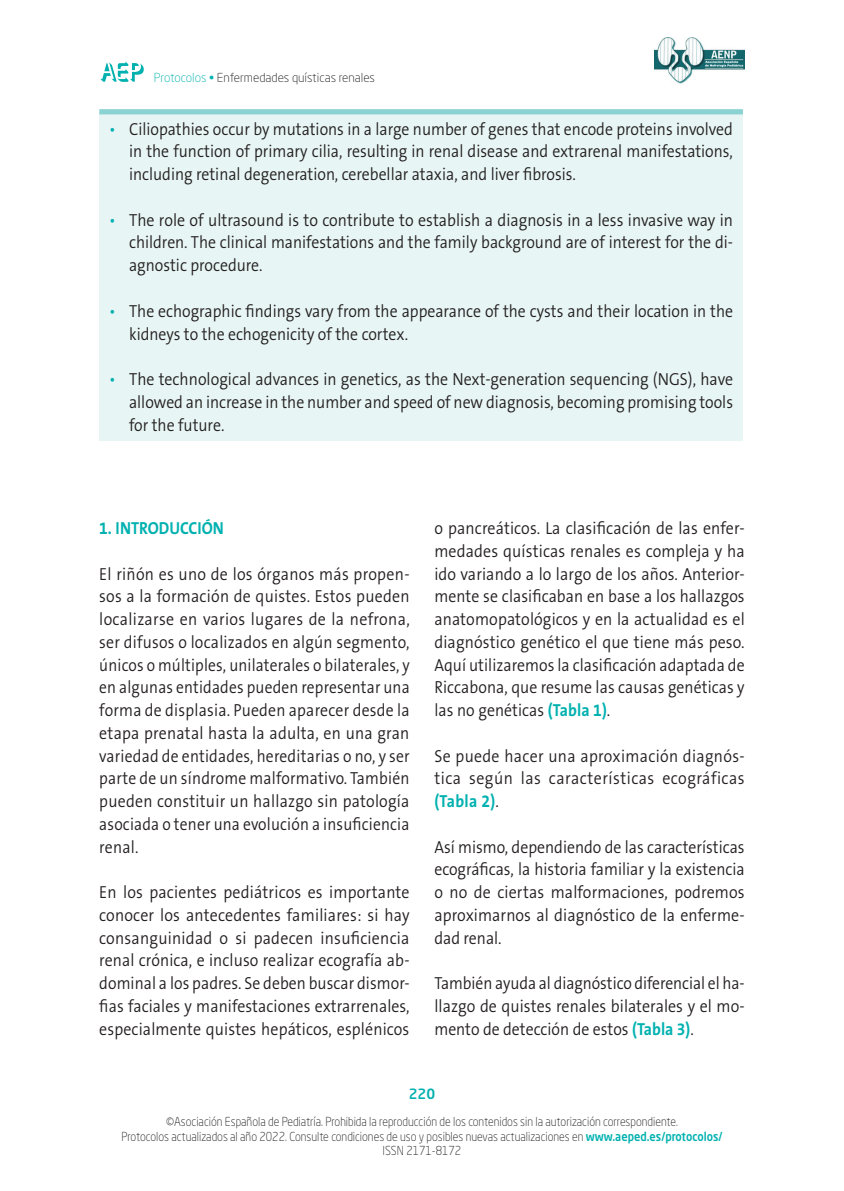
<style>
.page{position:relative;width:844px;height:1191px;background:#fff}
.page>*{position:absolute;margin:0;border:0;box-sizing:border-box;transform-origin:0 0}
.t1{font:300 17.5px/22.8px "The Sans B Plus W4";color:#231f20;text-align:justify;scale:.91 1}
.t2{font:300 17.5px/22.8px "The Sans B Plus W4";color:#231f20;text-align:justify;scale:.9 1}
.t3{font:300 17.5px/22.8px "The Sans B Plus W4";color:#231f20;text-align:justify;scale:.89 1}
.t4{font:300 17.5px/22.8px "The Sans B Plus W4";letter-spacing:.02em;color:#231f20;scale:.9 1}
.t5{font:700 17.5px "The Sans B Plus W7";color:#00b1b0;scale:.9 1}
.t6{font:500 14px "Neo Sans Std";color:#00b1b0}
.t7{font:300 12.25px/14.7px "Neo Sans Std";color:#231f20;text-align:center;scale:.9 1}
.t8{font:300 12.25px "Neo Sans Std";color:#231f20}
.s1{color:#00b1b0}
.s2{font-family:"The Sans B Plus W7";font-weight:700;color:#00b1b0}
.s3{font-family:"The Sans B Plus W4";font-weight:300;color:#231f20}
.s4{font-weight:500;color:#00b1b0}
</style>
<div class="page">
<svg style="left:100px;top:61px;width:44px;height:21px"></svg>
<img style="left:654px;top:38px;width:90px;height:45px">
<div style="left:99px;top:112px;width:643px;height:328px;background:#e7f5f4"></div>
<div style="left:99px;top:109px;width:643px;height:5px;background:#8bd2d3"></div>
<p class="t8" style="left:154px;top:70px;width:222px"><span class="s1">Protocolos •</span> Enfermedades quísticas renales</p>
<p class="t2" style="left:129px;top:117px;width:672px;text-indent:-20px"><span class="s1">•</span> Ciliopathies occur by mutations in a large number of genes that encode proteins involved in the function of primary cilia, resulting in renal disease and extrarenal manifestations, including retinal degeneration, cerebellar ataxia, and liver fibrosis.</p>
<p class="t1" style="left:129px;top:208px;width:665px;text-indent:-20px"><span class="s1">•</span> The role of ultrasound is to contribute to establish a diagnosis in a less invasive way in children. The clinical manifestations and the family background are of interest for the di&shy;agnostic procedure.</p>
<p class="t2" style="left:129px;top:299px;width:672px;text-indent:-20px"><span class="s1">•</span> The echographic findings vary from the appearance of the cysts and their location in the kidneys to the echogenicity of the cortex.</p>
<p class="t1" style="left:129px;top:368px;width:665px;text-indent:-20px"><span class="s1">•</span> The technological advances in genetics, as the Next-generation sequencing (NGS), have allowed an increase in the number and speed of new diagnosis, becoming promising tools for the future.</p>
<p class="t5" style="left:99px;top:517px;width:140px">1. INTRODUCCIÓN</p>
<p class="t1" style="left:99px;top:562px;width:342px">El riñón es uno de los órganos más propen&shy;sos a la formación de quistes. Estos pueden localizarse en varios lugares de la nefrona, ser difusos o localizados en algún segmento, únicos o múltiples, unilaterales o bilaterales, y en algunas entidades pueden representar una forma de displasia. Pueden aparecer desde la etapa prenatal hasta la adulta, en una gran variedad de entidades, hereditarias o no, y ser parte de un síndrome malformativo. También pueden constituir un hallazgo sin patología asociada o tener una evolución a insuficiencia renal.</p>
<p class="t1" style="left:99px;top:881px;width:342px">En los pacientes pediátricos es importante conocer los antecedentes familiares: si hay consanguinidad o si padecen insuficiencia renal crónica, e incluso realizar ecografía ab&shy;dominal a los padres. Se deben buscar dismor&shy;fias faciales y manifestaciones extrarrenales, especialmente quistes hepáticos, esplénicos</p>
<p class="t1" style="left:434px;top:517px;width:342px">o pancreáticos. La clasificación de las enfer&shy;medades quísticas renales es compleja y ha ido variando a lo largo de los años. Anterior&shy;mente se clasificaban en base a los hallazgos anatomopatológicos y en la actualidad es el diagnóstico genético el que tiene más peso.<br>Aquí utilizaremos la clasificación adaptada de Riccabona, que resume las causas genéticas y las no genéticas <span class="s2">(Tabla 1)</span>.</p>
<p class="t4" style="left:434px;top:744px;width:346px">Se puede hacer una aproximación diagnós&shy;tica según las características ecográficas</p>
<p class="t5" style="left:434px;top:790px;width:73px">(Tabla 2)<span class="s3">.</span></p>
<p class="t2" style="left:434px;top:835px;width:346px">Así mismo, dependiendo de las características ecográficas, la historia familiar y la existencia o no de ciertas malformaciones, podremos aproximarnos al diagnóstico de la enferme&shy;dad renal.</p>
<p class="t3" style="left:434px;top:972px;width:350px">También ayuda al diagnóstico diferencial el ha&shy;llazgo de quistes renales bilaterales y el mo&shy;mento de detección de estos <span class="s2">(Tabla 3)</span>.</p>
<p class="t6" style="left:408px;top:1085px;width:28px">220</p>
<p class="t7" style="left:121px;top:1114px;width:669px">©Asociación Española de Pediatría. Prohibida la reproducción de los contenidos sin la autorización correspondiente.<br>Protocolos actualizados al año 2022. Consulte condiciones de uso y posibles nuevas actualizaciones en <span class="s4">www.aeped.es/protocolos/<br></span>ISSN 2171-8172</p>
</div>
